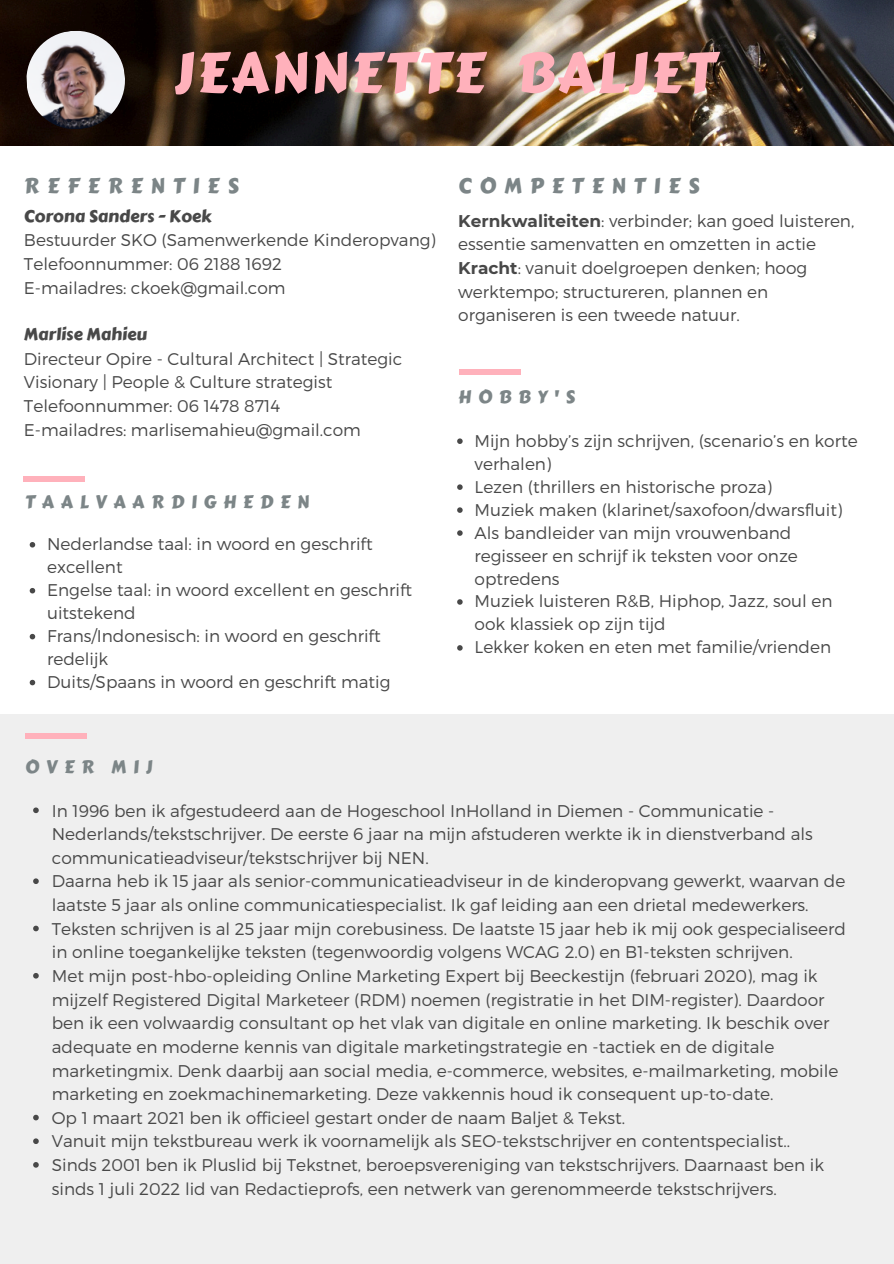
<style>
.page{position:relative;width:894px;height:1264px;background:#fff}
.page>*{position:absolute;margin:0;border:0;box-sizing:border-box;transform-origin:0 0}
.t1{font:55.8px "Carter One";letter-spacing:.04em;color:#ffb1bb}
.t2{font:21.15px "Carter One";letter-spacing:.37em;color:#7c8587}
.t3{font:18px "Carter One";letter-spacing:.37em;color:#7c8587}
.t4{font:300 16.95px/23.7px "Montserrat";color:#484848}
.t5{font:16.95px "Carter One";color:#484848}
.s1{font-weight:700}
</style>
<div class="page">
<img style="left:0;top:0;width:893px;height:145px">
<img style="left:25px;top:29px;width:102px;height:102px">
<div style="left:23px;top:476px;width:61px;height:5px;background:#ffb1bb"></div>
<svg style="left:457px;top:438px;width:5px;height:6px"></svg>
<svg style="left:457px;top:484px;width:5px;height:6px"></svg>
<svg style="left:457px;top:507px;width:5px;height:6px"></svg>
<svg style="left:457px;top:530px;width:5px;height:6px"></svg>
<svg style="left:457px;top:599px;width:5px;height:5px"></svg>
<svg style="left:457px;top:645px;width:5px;height:5px"></svg>
<svg style="left:30px;top:542px;width:5px;height:5px"></svg>
<svg style="left:30px;top:588px;width:5px;height:5px"></svg>
<svg style="left:30px;top:634px;width:5px;height:5px"></svg>
<svg style="left:30px;top:679px;width:5px;height:6px"></svg>
<div style="left:0;top:714px;width:893px;height:549px;background:#efefef"></div>
<div style="left:25px;top:733px;width:61px;height:5px;background:#ffb1bb"></div>
<div style="left:459px;top:370px;width:61px;height:5px;background:#ffb1bb"></div>
<svg style="left:33px;top:807px;width:6px;height:6px"></svg>
<svg style="left:33px;top:878px;width:6px;height:6px"></svg>
<svg style="left:33px;top:925px;width:6px;height:6px"></svg>
<svg style="left:33px;top:973px;width:6px;height:5px"></svg>
<svg style="left:33px;top:1114px;width:6px;height:6px"></svg>
<svg style="left:33px;top:1138px;width:6px;height:5px"></svg>
<svg style="left:33px;top:1162px;width:6px;height:5px"></svg>
<p class="t1" style="left:173px;top:30px;width:544px">JEANNETTE BALJET</p>
<p class="t2" style="left:24px;top:169px;width:216px">REFERENTIES</p>
<p class="t5" style="left:24px;top:203px;width:189px">Corona Sanders - Koek</p>
<p class="t4" style="left:24px;top:228px;width:413px">Bestuurder SKO (Samenwerkende Kinderopvang)</p>
<p class="t4" style="left:24px;top:251px;width:259px">Telefoonnummer: 06 2188 1692</p>
<p class="t4" style="left:24px;top:275px;width:263px">E-mailadres: ckoek@gmail.com</p>
<p class="t5" style="left:24px;top:321px;width:125px">Marlise Mahieu</p>
<p class="t4" style="left:24px;top:346px;width:380px">Directeur Opire - Cultural Architect | Strategic</p>
<p class="t4" style="left:24px;top:369px;width:310px">Visionary | People &amp; Culture strategist</p>
<h3 class="t4" style="left:24px;top:393px;width:258px">Telefoonnummer: 06 1478 8714</h3>
<p class="t4" style="left:24px;top:417px;width:338px">E-mailadres: marlisemahieu@gmail.com</p>
<p class="t3" style="left:25px;top:488px;width:285px">TAALVAARDIGHEDEN</p>
<p class="t4" style="left:47px;top:532px;width:327px;line-height:23px">Nederlandse taal: in woord en geschrift excellent</p>
<h3 class="t4" style="left:47px;top:578px;width:366px;line-height:23px">Engelse taal: in woord excellent en geschrift uitstekend</h3>
<p class="t4" style="left:47px;top:623px;width:335px;line-height:23px">Frans/Indonesisch: in woord en geschrift redelijk</p>
<p class="t4" style="left:47px;top:669px;width:345px">Duits/Spaans in woord en geschrift matig</p>
<p class="t2" style="left:458px;top:169px;width:243px">COMPETENTIES</p>
<p class="t4" style="left:458px;top:208px;width:397px"><span class="s1">Kernkwaliteiten</span>: verbinder; kan goed luisteren, essentie samenvatten en omzetten in actie</p>
<p class="t4" style="left:458px;top:255px;width:350px"><span class="s1">Kracht</span>: vanuit doelgroepen denken; hoog werktempo; structureren, plannen en organiseren is een tweede natuur.</p>
<p class="t3" style="left:458px;top:383px;width:118px">HOBBY'S</p>
<h1 class="t4" style="left:474px;top:428px;width:384px;line-height:23px">Mijn hobby’s zijn schrijven, (scenario’s en korte verhalen)</h1>
<h2 class="t4" style="left:474px;top:474px;width:299px">Lezen (thrillers en historische proza)</h2>
<h2 class="t4" style="left:474px;top:497px;width:369px">Muziek maken (klarinet/saxofoon/dwarsfluit)</h2>
<p class="t4" style="left:474px;top:520px;width:325px;line-height:23px">Als bandleider van mijn vrouwenband regisseer en schrijf ik teksten voor onze optredens</p>
<p class="t4" style="left:474px;top:589px;width:359px;line-height:23px">Muziek luisteren R&amp;B, Hiphop, Jazz, soul en ook klassiek op zijn tijd</p>
<p class="t4" style="left:474px;top:634px;width:358px">Lekker koken en eten met familie/vrienden</p>
<p class="t3" style="left:25px;top:753px;width:129px">OVER MIJ</p>
<p class="t4" style="left:52px;top:797px;width:762px">In 1996 ben ik afgestudeerd aan de Hogeschool InHolland in Diemen - Communicatie -<br>Nederlands/tekstschrijver. De eerste 6 jaar na mijn afstuderen werkte ik in dienstverband als communicatieadviseur/tekstschrijver bij NEN.</p>
<h3 class="t4" style="left:52px;top:868px;width:794px">Daarna heb ik 15 jaar als senior-communicatieadviseur in de kinderopvang gewerkt, waarvan de laatste 5 jaar als online communicatiespecialist. Ik gaf leiding aan een drietal medewerkers.</h3>
<p class="t4" style="left:52px;top:915px;width:795px">Teksten schrijven is al 25 jaar mijn corebusiness. De laatste 15 jaar heb ik mij ook gespecialiseerd in online toegankelijke teksten (tegenwoordig volgens WCAG 2.0) en B1-teksten schrijven.</p>
<p class="t4" style="left:52px;top:963px;width:788px">Met mijn post-hbo-opleiding Online Marketing Expert bij Beeckestijn (februari 2020), mag ik mijzelf Registered Digital Marketeer (RDM) noemen (registratie in het DIM-register). Daardoor ben ik een volwaardig consultant op het vlak van digitale en online marketing. Ik beschik over adequate en moderne kennis van digitale marketingstrategie en -tactiek en de digitale marketingmix. Denk daarbij aan social media, e-commerce, websites, e-mailmarketing, mobile marketing en zoekmachinemarketing. Deze vakkennis houd ik consequent up-to-date.</p>
<p class="t4" style="left:52px;top:1104px;width:574px">Op 1 maart 2021 ben ik officieel gestart onder de naam Baljet &amp; Tekst.</p>
<p class="t4" style="left:52px;top:1128px;width:739px">Vanuit mijn tekstbureau werk ik voornamelijk als SEO-tekstschrijver en contentspecialist..</p>
<p class="t4" style="left:52px;top:1152px;width:773px">Sinds 2001 ben ik Pluslid bij Tekstnet, beroepsvereniging van tekstschrijvers. Daarnaast ben ik sinds 1 juli 2022 lid van Redactieprofs, een netwerk van gerenommeerde tekstschrijvers.</p>
</div>
